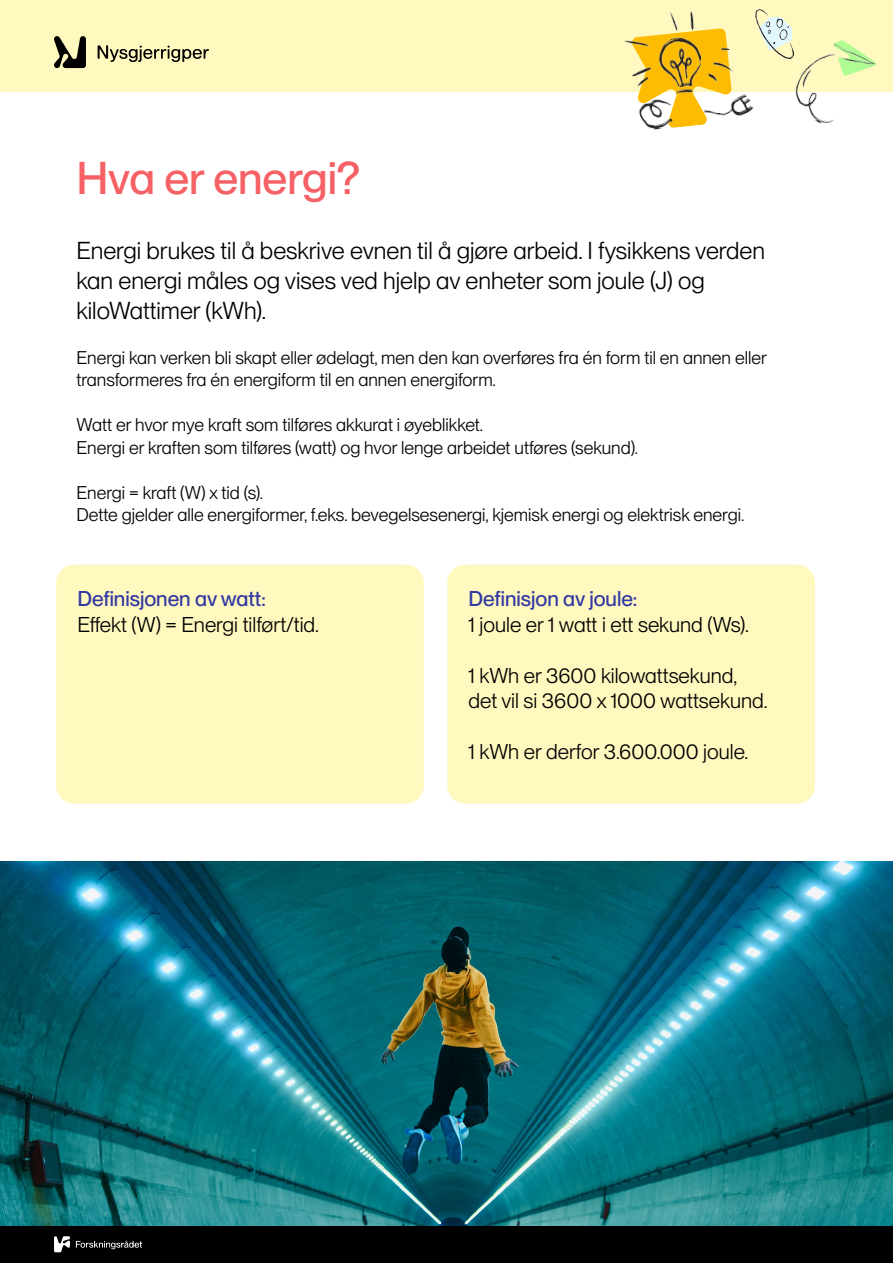
<style>
.page{position:relative;width:893px;height:1263px;background:#fff}
.page>*{position:absolute;margin:0;border:0;box-sizing:border-box;transform-origin:0 0}
.Tittel{font:500 45px "PP Neue Montreal";color:#f66166}
.Ingress{font:24px/30px "PP Neue Montreal";color:#000}
.Ingress-2{font:21px "PP Neue Montreal";color:#000}
.Mellomtittel_1{font:500 21px "PP Neue Montreal";color:#3339a2}
.Brødtekst{font:18px/22.5px "PP Neue Montreal";color:#000}
</style>
<div class="page">
<div style="left:0;top:0;width:893px;height:91px;background:#fff9bf"></div>
<div style="left:0;top:1225px;width:893px;height:38px;background:#000"></div>
<img style="left:622px;top:11px;width:133px;height:119px">
<img style="left:756px;top:10px;width:36px;height:49px">
<img style="left:786px;top:37px;width:90px;height:87px">
<svg style="left:98px;top:45px;width:111px;height:17px"></svg>
<svg style="left:54px;top:36px;width:32px;height:32px"></svg>
<svg style="left:54px;top:1236px;width:16px;height:16px"></svg>
<svg style="left:76px;top:1241px;width:66px;height:8px"></svg>
<div style="left:56px;top:565px;width:368px;height:239px;background:#fff9bf;border-radius:18px"></div>
<div style="left:447px;top:565px;width:368px;height:239px;background:#fff9bf;border-radius:18px"></div>
<img style="left:0;top:861px;width:893px;height:364px">
<h1 class="Tittel" style="left:77px;top:152px;width:285px">Hva er energi?</h1>
<p class="Ingress" style="left:77px;top:235px;width:690px">Energi brukes til å beskrive evnen til å gjøre arbeid. I fysikkens verden kan energi måles og vises ved hjelp av enheter som joule (J) og kiloWattimer (kWh).</p>
<p class="Brødtekst" style="left:77px;top:346px;width:692px">Energi kan verken bli skapt eller ødelagt, men den kan overføres fra én form til en annen eller transformeres fra én energiform til en annen energiform.</p>
<p class="Brødtekst" style="left:77px;top:414px;width:408px">Watt er hvor mye kraft som tilføres akkurat i øyeblikket.</p>
<p class="Brødtekst" style="left:77px;top:436px;width:563px">Energi er kraften som tilføres (watt) og hvor lenge arbeidet utføres (sekund).</p>
<p class="Brødtekst" style="left:77px;top:481px;width:188px">Energi = kraft (W) x tid (s).</p>
<p class="Brødtekst" style="left:77px;top:504px;width:669px">Dette gjelder alle energiformer, f.eks. bevegelsesenergi, kjemisk energi og elektrisk energi.</p>
<h2 class="Mellomtittel_1" style="left:77px;top:586px;width:190px">Definisjonen av watt:</h2>
<p class="Ingress-2" style="left:77px;top:612px;width:243px">Effekt (W) = Energi tilført/tid.</p>
<h2 class="Mellomtittel_1" style="left:469px;top:586px;width:170px">Definisjon av joule:</h2>
<p class="Ingress-2" style="left:469px;top:612px;width:282px">1 joule er 1 watt i ett sekund (Ws).</p>
<p class="Ingress-2" style="left:469px;top:663px;width:270px">1 kWh er 3600 kilowattsekund,</p>
<p class="Ingress-2" style="left:469px;top:688px;width:301px">det vil si 3600 x 1000 wattsekund.</p>
<p class="Ingress-2" style="left:469px;top:739px;width:281px">1 kWh er derfor 3.600.000 joule.</p>
</div>
